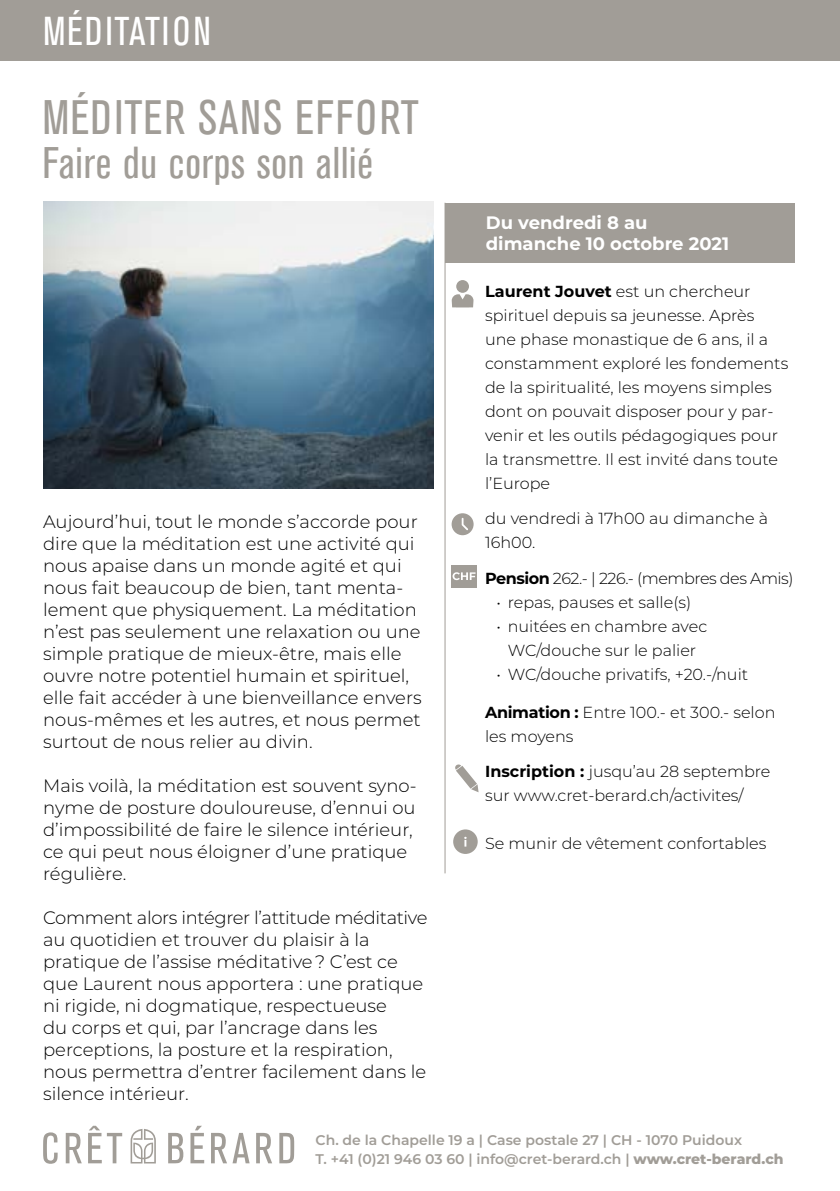
<style>
.page{position:relative;width:840px;height:1191px;background:#fff}
.page>*{position:absolute;margin:0;border:0;box-sizing:border-box;transform-origin:0 0}
.t1{font:48px "Akzidenz Grot Con BQ";letter-spacing:.04em;color:#a19d97}
.t2{font:44px "Akzidenz Grot Con BQ";letter-spacing:.02em;color:#a19d97}
.t3{font:40px "Akzidenz Grot Con BQ";letter-spacing:.04em;color:#fff}
.t4{font:300 18px/22px "Montserrat";color:#000}
.t5{font:700 18px/21.6px "Montserrat";color:#fff}
.t6{font:300 16px/24px "Montserrat";color:#000}
.t7{font:300 16px "Montserrat";letter-spacing:-.03em;color:#000}
.t8{font:600 14px/19px "Montserrat";color:#a19d97}
.s1{font-weight:700}
.s2{font-weight:800}
</style>
<div class="page">
<svg style="left:130px;top:1129px;width:26px;height:34px"></svg>
<svg style="left:43px;top:1132px;width:15px;height:31px"></svg>
<svg style="left:66px;top:1132px;width:16px;height:31px"></svg>
<svg style="left:88px;top:1125px;width:34px;height:38px"></svg>
<svg style="left:168px;top:1132px;width:15px;height:31px"></svg>
<svg style="left:190px;top:1125px;width:14px;height:38px"></svg>
<svg style="left:211px;top:1132px;width:38px;height:31px"></svg>
<svg style="left:256px;top:1132px;width:16px;height:31px"></svg>
<svg style="left:279px;top:1132px;width:15px;height:31px"></svg>
<div style="left:0;top:0;width:839px;height:61px;background:#a19d97"></div>
<div style="left:445px;top:203px;width:349px;height:59px;background:#a19d97"></div>
<hr style="left:444px;top:203px;width:1px;height:670px;background:#a19d97">
<img style="left:43px;top:202px;width:390px;height:286px">
<svg style="left:455px;top:764px;width:23px;height:28px"></svg>
<div style="left:451px;top:565px;width:25px;height:22px;background:#a19d97"></div>
<svg style="left:452px;top:572px;width:23px;height:8px"></svg>
<svg style="left:451px;top:294px;width:22px;height:13px"></svg>
<div style="left:456px;top:280px;width:12px;height:13px;background:#a19d97;border-radius:50%"></div>
<svg style="left:451px;top:513px;width:22px;height:22px"></svg>
<svg style="left:453px;top:829px;width:24px;height:25px"></svg>
<h3 class="t3" style="left:43px;top:9px;width:169px">MÉDITATION</h3>
<h1 class="t1" style="left:43px;top:90px;width:377px">MÉDITER SANS EFFORT</h1>
<h2 class="t2" style="left:43px;top:138px;width:332px">Faire du corps son allié</h2>
<p class="t4" style="left:43px;top:510px;width:380px">Aujourd’hui, tout le monde s’accorde pour dire que la méditation est une activité qui nous apaise dans un monde agité et qui nous fait beaucoup de bien, tant menta&shy;lement que physiquement. La méditation n’est pas seulement une relaxation ou une simple pratique de mieux-être, mais elle ouvre notre potentiel humain et spirituel, elle fait accéder à une bienveillance envers nous-mêmes et les autres, et nous permet surtout de nous relier au divin.</p>
<p class="t4" style="left:43px;top:774px;width:375px">Mais voilà, la méditation est souvent syno&shy;nyme de posture douloureuse, d’ennui ou d’impossibilité de faire le silence intérieur, ce qui peut nous éloigner d’une pratique régulière.</p>
<p class="t4" style="left:43px;top:906px;width:386px">Comment alors intégrer l’attitude méditative au quotidien et trouver du plaisir à la pratique de l’assise méditative ? C’est ce que Laurent nous apportera : une pratique ni rigide, ni dogmatique, respectueuse<br>du corps et qui, par l’ancrage dans les perceptions, la posture et la respiration, nous permettra d’entrer facilement dans le silence intérieur.</p>
<p class="t5" style="left:485px;top:211px;width:245px">Du vendredi 8 au dimanche 10 octobre 2021</p>
<p class="t6" style="left:485px;top:279px;width:304px"><span class="s1">Laurent Jouvet</span> est un chercheur spirituel depuis sa jeunesse. Après une phase monastique de 6 ans, il a constamment exploré les fondements de la spiritualité, les moyens simples dont on pouvait disposer pour y par&shy;venir et les outils pédagogiques pour la transmettre. Il est invité dans toute l’Europe</p>
<p class="t6" style="left:485px;top:506px;width:284px">du vendredi à 17h00 au dimanche à<br>16h00.</p>
<p class="t7" style="left:485px;top:567px;width:310px"><span class="s1">Pension</span> 262.- | 226.- (membres des Amis)</p>
<p class="t6" style="left:496px;top:589px;width:196px">• repas, pauses et salle(s)</p>
<p class="t6" style="left:496px;top:613px;width:212px;text-align:center">• nuitées en chambre avec<br>WC/douche sur le palier</p>
<p class="t6" style="left:496px;top:661px;width:253px">• WC/douche privatifs, +20.-/nuit</p>
<p class="t6" style="left:485px;top:699px;width:292px"><span class="s1">Animation :</span> Entre 100.- et 300.- selon les moyens</p>
<p class="t6" style="left:485px;top:759px;width:287px"><span class="s1">Inscription :</span> jusqu’au 28 septembre sur www.cret-berard.ch/activites/</p>
<p class="t6" style="left:485px;top:831px;width:283px">Se munir de vêtement confortables</p>
<p class="t8" style="left:315px;top:1129px;width:469px">Ch. de la Chapelle 19 a | Case postale 27 | CH - 1070 Puidoux<br>T. +41 (0)21 946 03 60 | info@cret-berard.ch | <span class="s2">www.cret-berard.ch</span></p>
</div>
